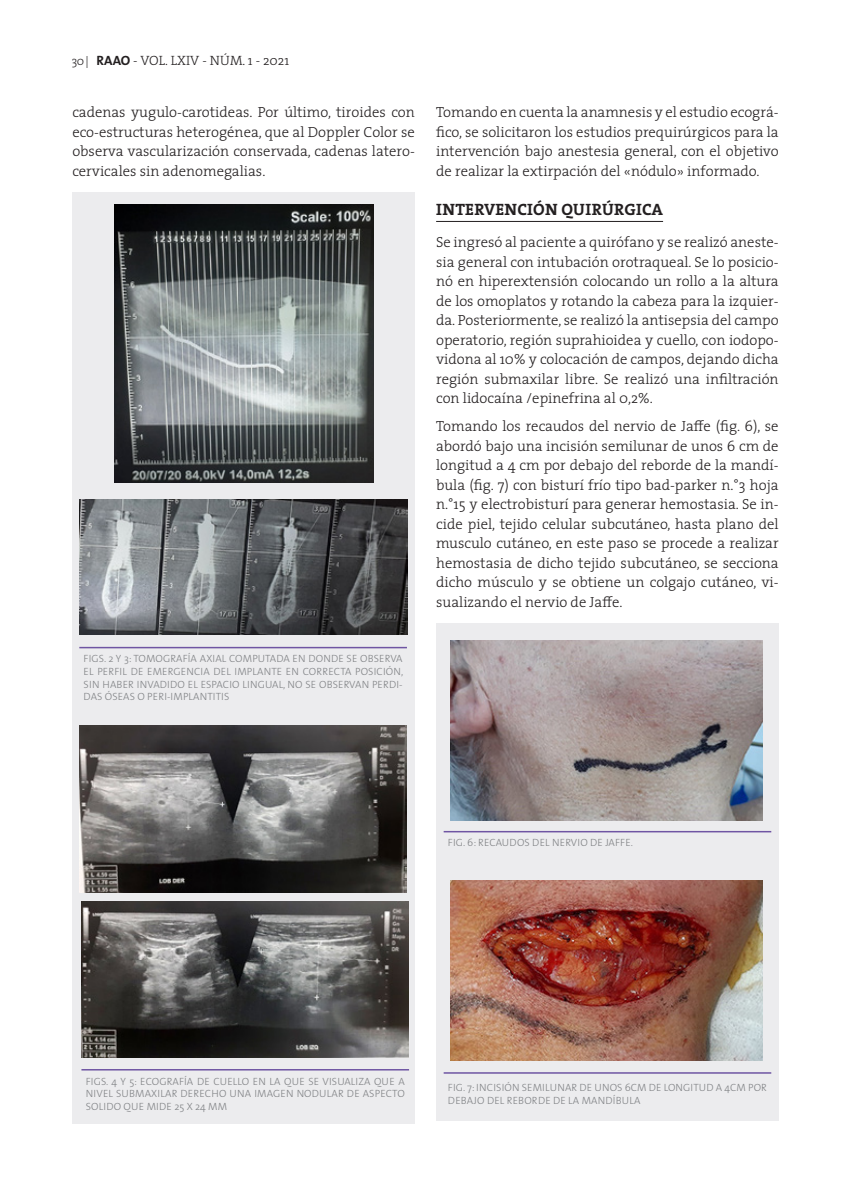
<style>
.page{position:relative;width:851px;height:1191px;background:#fff}
.page>*{position:absolute;margin:0;border:0;box-sizing:border-box;transform-origin:0 0}
.t1{font:700 16.5px "The Serif";letter-spacing:.015em;color:#231f20}
.t2{font:300 14.7px/19.5px "The Serif";color:#231f20;text-align:justify}
.t3{font:300 13.5px "The Serif";letter-spacing:.01em;color:#231f20}
.t4{font:300 10.5px/12.6px "The Sans";letter-spacing:.015em;color:#808285;text-align:justify}
.s1{font-size:12px}
.s2{font-family:"The Sans";font-weight:700}
</style>
<div class="page">
<div style="left:72px;top:192px;width:343px;height:931px;background:#ececee"></div>
<hr style="left:436px;top:221px;width:227px;height:1px;background:#231f20">
<div style="left:436px;top:623px;width:342px;height:497px;background:#ececee"></div>
<img style="left:114px;top:205px;width:259px;height:277px">
<img style="left:79px;top:499px;width:329px;height:135px">
<img style="left:79px;top:725px;width:328px;height:167px">
<img style="left:81px;top:901px;width:328px;height:156px">
<img style="left:450px;top:640px;width:312px;height:180px">
<img style="left:450px;top:880px;width:312px;height:180px">
<hr style="left:79px;top:647px;width:328px;height:1px;background:#6f55a3">
<hr style="left:81px;top:1069px;width:328px;height:1px;background:#6f55a3">
<hr style="left:443px;top:831px;width:328px;height:1px;background:#6f55a3">
<hr style="left:443px;top:1072px;width:328px;height:1px;background:#6f55a3">
<p class="t3" style="left:72px;top:49px;width:219px"><span class="s1">30 |</span> <span class="s2">RAAO</span> - VOL. LXIV - NÚM. 1 - 2021</p>
<p class="t2" style="left:72px;top:102px;width:344px">cadenas yugulo-carotideas. Por último, tiroides con eco-estructuras heterogénea, que al Doppler Color se observa vascularización conservada, cadenas latero&shy;cervicales sin adenomegalias.</p>
<p class="t2" style="left:436px;top:102px;width:344px">Tomando en cuenta la anamnesis y el estudio ecográ&shy;fico, se solicitaron los estudios prequirúrgicos para la intervención bajo anestesia general, con el objetivo de realizar la extirpación del «nódulo» informado.</p>
<p class="t1" style="left:436px;top:195px;width:228px">INTERVENCIÓN QUIRÚRGICA</p>
<p class="t2" style="left:436px;top:232px;width:344px">Se ingresó al paciente a quirófano y se realizó aneste&shy;sia general con intubación orotraqueal. Se lo posicio&shy;nó en hiperextensión colocando un rollo a la altura de los omoplatos y rotando la cabeza para la izquier&shy;da. Posteriormente, se realizó la antisepsia del campo operatorio, región suprahioidea y cuello, con iodopo&shy;vidona al 10% y colocación de campos, dejando dicha región submaxilar libre. Se realizó una infiltración con lidocaína /epinefrina al 0,2%.</p>
<p class="t2" style="left:436px;top:416px;width:344px">Tomando los recaudos del nervio de Jaffe (fig. 6), se abordó bajo una incisión semilunar de unos 6 cm de longitud a 4 cm por debajo del reborde de la mandí&shy;bula (fig. 7) con bisturí frío tipo bad-parker n.°3 hoja n.°15 y electrobisturí para generar hemostasia. Se in&shy;cide piel, tejido celular subcutáneo, hasta plano del musculo cutáneo, en este paso se procede a realizar hemostasia de dicho tejido subcutáneo, se secciona dicho músculo y se obtiene un colgajo cutáneo, vi&shy;sualizando el nervio de Jaffe.</p>
<p class="t4" style="left:84px;top:652px;width:321px">FIGS. 2 Y 3: TOMOGRAFÍA AXIAL COMPUTADA EN DONDE SE OBSERVA EL PERFIL DE EMERGENCIA DEL IMPLANTE EN CORRECTA POSICIÓN, SIN HABER INVADIDO EL ESPACIO LINGUAL, NO SE OBSERVAN PERDI-DAS ÓSEAS O PERI-IMPLANTITIS</p>
<p class="t4" style="left:448px;top:836px;width:186px">FIG. 6: RECAUDOS DEL NERVIO DE JAFFE.</p>
<p class="t4" style="left:86px;top:1074px;width:320px">FIGS. 4 Y 5: ECOGRAFÍA DE CUELLO EN LA QUE SE VISUALIZA QUE A NIVEL SUBMAXILAR DERECHO UNA IMAGEN NODULAR DE ASPECTO SOLIDO QUE MIDE 25 X 24 MM</p>
<p class="t4" style="left:448px;top:1080px;width:320px">FIG. 7: INCISIÓN SEMILUNAR DE UNOS 6CM DE LONGITUD A 4CM POR<br>DEBAJO DEL REBORDE DE LA MANDÍBULA</p>
</div>
